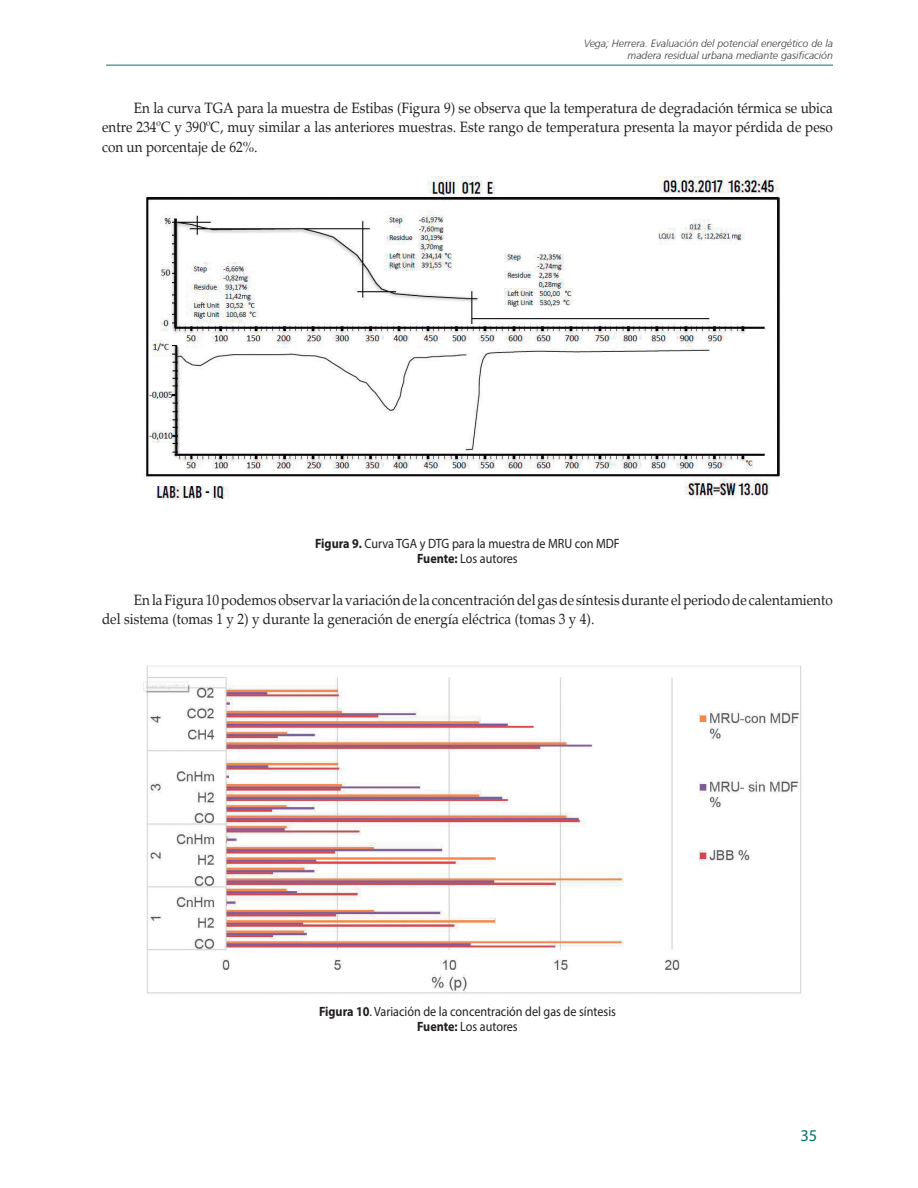
<style>
.page{position:relative;width:918px;height:1188px;background:#fff}
.page>*{position:absolute;margin:0;border:0;box-sizing:border-box;transform-origin:0 0}
.t1{font:16.5px "Myriad Pro";color:#007566}
.parrafos_con_sangria{font:15px/19.5px "Palatino";color:#231f20;text-align:justify;scale:.9 1}
.parrafos_con_sangria-2{font:13.5px/15px "Myriad Pro";color:#231f20;text-align:center;scale:.9 1}
.t2{font:italic 300 10.5px/12px "Frutiger CE";color:#3e3e3f;text-align:right}
.s1{font-weight:700}
</style>
<div class="page">
<hr style="left:106px;top:65px;width:727px;height:1px;background:#007566">
<img style="left:144px;top:177px;width:639px;height:323px">
<img style="left:144px;top:665px;width:658px;height:329px">
<p class="t2" style="left:584px;top:37px;width:251px">Vega; Herrera. Evaluación del potencial energético de la madera residual urbana mediante gasificación</p>
<p class="parrafos_con_sangria" style="left:102px;top:98px;width:814px;text-indent:32px">En la curva TGA para la muestra de Estibas (Figura 9) se observa que la temperatura de degradación térmica se ubica entre 234ºC y 390ºC, muy similar a las anteriores muestras. Este rango de temperatura presenta la mayor pérdida de peso con un porcentaje de 62%.</p>
<p class="parrafos_con_sangria-2" style="left:315px;top:536px;width:340px"><span class="s1">Figura 9.</span> Curva TGA y DTG para la muestra de MRU con MDF<br><span class="s1">Fuente:</span> Los autores</p>
<p class="parrafos_con_sangria" style="left:102px;top:590px;width:814px;text-indent:32px">En la Figura 10 podemos observar la variación de la concentración del gas de síntesis durante el periodo de calentamiento del sistema (tomas 1 y 2) y durante la generación de energía eléctrica (tomas 3 y 4).</p>
<p class="parrafos_con_sangria-2" style="left:319px;top:1004px;width:332px"><span class="s1">Figura 10</span>. Variación de la concentración del gas de síntesis<br><span class="s1">Fuente:</span> Los autores</p>
<p class="t1" style="left:800px;top:1125px;width:18px">35</p>
</div>
